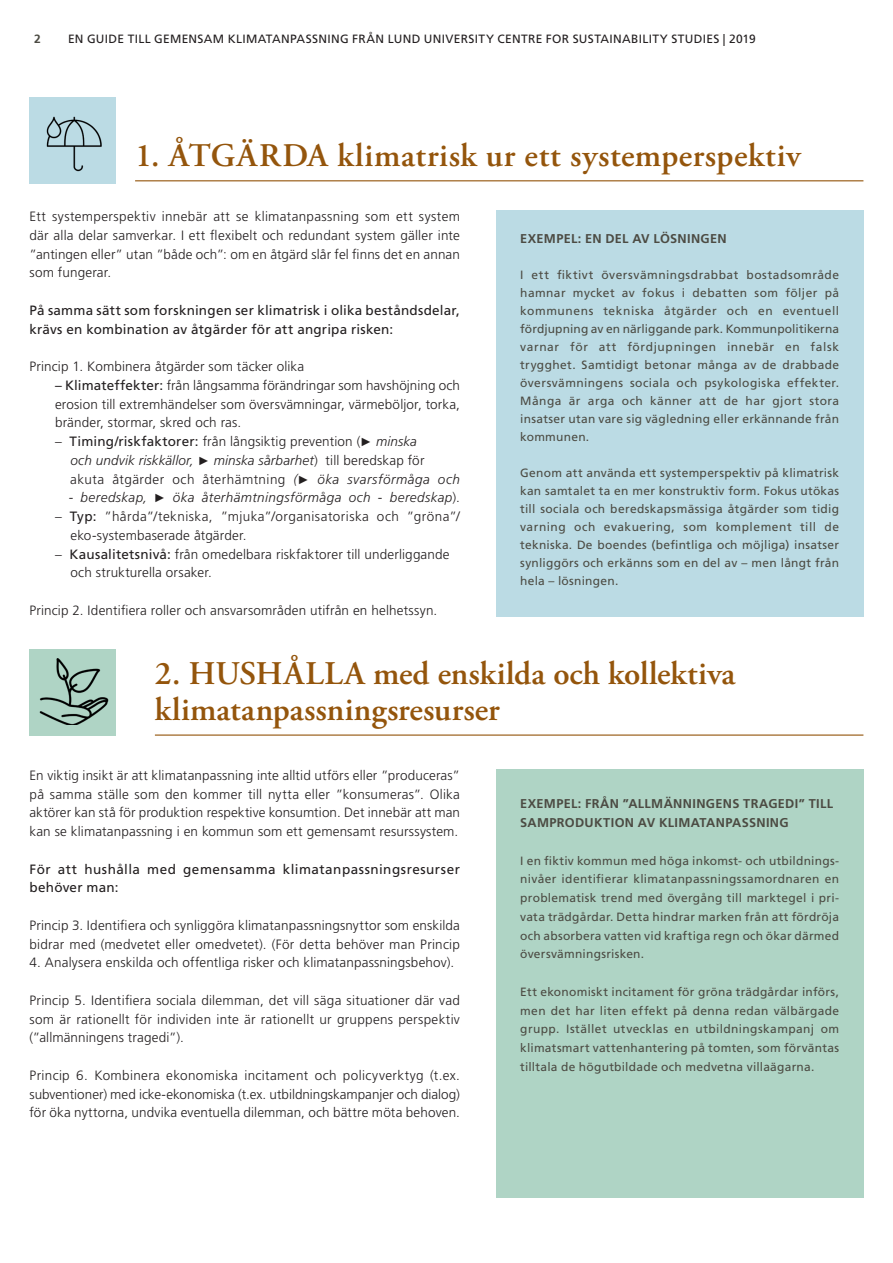
<style>
.page{position:relative;width:893px;height:1263px;background:#fff}
.page>*{position:absolute;margin:0;border:0;box-sizing:border-box;transform-origin:0 0}
.Rubrik_24_p{font:600 33px/36px "Adobe Garamond Pro";color:#94550c}
.Grå_huvudrubriker{font:600 33px "Adobe Garamond Pro";letter-spacing:.015em;color:#94550c}
.Svart_Brödtext_utan{font:300 13.5px/18.8px "Frutiger LT Std";letter-spacing:.01em;color:#231f20;text-align:justify}
.Svart_Brödtext_utan-2{font:13.5px/18.8px "Frutiger LT Std";letter-spacing:.02em;color:#231f20}
.Svart_Brödtext_utan-3{font:italic 300 13.5px "Frutiger LT Std";letter-spacing:.025em;color:#231f20}
.Svart_Brödtext_utan-4{font:300 13.5px/18.8px "Frutiger LT Std";letter-spacing:.03em;color:#231f20}
.Svart_Brödtext_utan-5{font:300 13.5px "Frutiger LT Std";letter-spacing:.035em;color:#231f20}
.Grå_Underrubrik_1{font:700 12.75px/18.8px "Frutiger LT Std";letter-spacing:.025em;color:#4c4b43}
.Grå_Bild-Fakta_u_ind{font:12px/18px "Frutiger LT Std";letter-spacing:.02em;color:#4c4b43;text-align:justify}
.Intro_Grå_Brödtext_u{font:12px/18.8px "Frutiger LT Std";letter-spacing:.02em;color:#4c4b43;text-align:justify}
.t1{font:12px "Frutiger LT Std";letter-spacing:.025em;color:#231f20}
.t2{font:700 12px "Frutiger LT Std";color:#4c4b43}
.s1{font-weight:400}
.s2{font-family:"Times New Roman";font-weight:400;font-size:12px}
.s3{font-style:italic}
.s4{font-family:"Times New Roman";font-weight:400;font-style:normal;font-size:12px}
.s5{font-style:normal}
</style>
<div class="page">
<hr style="left:135px;top:180px;width:728px;height:1px;background:#94550c">
<div style="left:496px;top:211px;width:367px;height:406px;background:#bbdbe4"></div>
<hr style="left:155px;top:734px;width:708px;height:2px;background:#94550c">
<div style="left:496px;top:770px;width:367px;height:428px;background:#afd4c5"></div>
<div style="left:30px;top:649px;width:86px;height:86px;background:#afd4c5"></div>
<img style="left:39px;top:659px;width:70px;height:65px">
<div style="left:30px;top:97px;width:86px;height:86px;background:#bbdbe4"></div>
<img style="left:46px;top:116px;width:56px;height:56px">
<p class="t2" style="left:34px;top:32px;width:8px">2</p>
<p class="t1" style="left:68px;top:32px;width:689px">EN GUIDE TILL GEMENSAM KLIMATANPASSNING FRÅN LUND UNIVERSITY CENTRE FOR SUSTAINABILITY STUDIES | 2019</p>
<p class="Grå_huvudrubriker" style="left:135px;top:136px;width:667px">1. ÅTGÄRDA klimatrisk ur ett systemperspektiv</p>
<p class="Svart_Brödtext_utan" style="left:30px;top:207px;width:432px">Ett systemperspektiv innebär att se klimatanpassning som ett system där alla delar samverkar. I ett flexibelt och redundant system gäller inte ”antingen eller” utan ”både och”: om en åtgärd slår fel finns det en annan som fungerar.</p>
<p class="Svart_Brödtext_utan-2" style="left:30px;top:301px;width:432px">På samma sätt som forskningen ser klimatrisk i olika beståndsdelar, krävs en kombination av åtgärder för att angripa risken:</p>
<p class="Svart_Brödtext_utan" style="left:30px;top:357px;width:276px">Princip 1. Kombinera åtgärder som täcker olika</p>
<p class="Svart_Brödtext_utan" style="left:55px;top:376px;width:406px"><span class="s1">– Klimateffekter:</span> från långsamma förändringar som havshöjning och erosion till extremhändelser som översvämningar, värmeböljor, torka, bränder, stormar, skred och ras.</p>
<p class="Svart_Brödtext_utan" style="left:55px;top:432px;width:363px">– <span class="s1">Timing/riskfaktorer:</span> från långsiktig prevention (<span class="s2">►</span> <span class="s3">minska</span></p>
<p class="Svart_Brödtext_utan-3" style="left:70px;top:452px;width:355px">och undvik riskkällor, <span class="s4">►</span> minska sårbarhet<span class="s5">) till beredskap för</span></p>
<p class="Svart_Brödtext_utan-5" style="left:70px;top:471px;width:391px">akuta åtgärder och återhämtning <span class="s3">(</span><span class="s2">►</span> <span class="s3">öka svarsförmåga och</span></p>
<p class="Svart_Brödtext_utan-3" style="left:69px;top:490px;width:393px">- beredskap, <span class="s4">►</span> öka återhämtningsförmåga och - beredskap<span class="s5">).</span></p>
<p class="Svart_Brödtext_utan-4" style="left:70px;top:507px;width:391px;text-indent:-15px">– <span class="s1">Typ:</span> ”hårda”/tekniska, ”mjuka”/organisatoriska och ”gröna”/ eko-systembaserade åtgärder.</p>
<p class="Svart_Brödtext_utan" style="left:55px;top:545px;width:396px">– <span class="s1">Kausalitetsnivå:</span> från omedelbara riskfaktorer till underliggande</p>
<p class="Svart_Brödtext_utan" style="left:70px;top:563px;width:143px">och strukturella orsaker.</p>
<p class="Svart_Brödtext_utan" style="left:30px;top:601px;width:409px">Princip 2. Identifiera roller och ansvarsområden utifrån en helhetssyn.</p>
<p class="Grå_Underrubrik_1" style="left:520px;top:229px;width:208px">EXEMPEL: EN DEL AV LÖSNINGEN</p>
<p class="Grå_Bild-Fakta_u_ind" style="left:520px;top:266px;width:320px">I ett fiktivt översvämningsdrabbat bostadsområde hamnar mycket av fokus i debatten som följer på kommunens tekniska åtgärder och en eventuell fördjupning av en närliggande park. Kommunpolitikerna varnar för att fördjupningen innebär en falsk trygghet. Samtidigt betonar många av de drabbade översvämningens sociala och psykologiska effekter.<br>Många är arga och känner att de har gjort stora insatser utan vare sig vägledning eller erkännande från kommunen.</p>
<p class="Grå_Bild-Fakta_u_ind" style="left:520px;top:464px;width:320px">Genom att använda ett systemperspektiv på klimatrisk kan samtalet ta en mer konstruktiv form. Fokus utökas till sociala och beredskapsmässiga åtgärder som tidig varning och evakuering, som komplement till de tekniska. De boendes (befintliga och möjliga) insatser synliggörs och erkänns som en del av – men långt från hela – lösningen.</p>
<p class="Rubrik_24_p" style="left:155px;top:656px;width:582px">2. HUSHÅLLA med enskilda och kollektiva klimatanpassningsresurser</p>
<p class="Svart_Brödtext_utan" style="left:30px;top:766px;width:432px">En viktig insikt är att klimatanpassning inte alltid utförs eller ”produceras” på samma ställe som den kommer till nytta eller ”konsumeras”. Olika aktörer kan stå för produktion respektive konsumtion. Det innebär att man kan se klimatanpassning i en kommun som ett gemensamt resurssystem.</p>
<p class="Svart_Brödtext_utan-2" style="left:30px;top:859px;width:432px">För att hushålla med gemensamma klimatanpassningsresurser behöver man:</p>
<p class="Svart_Brödtext_utan" style="left:30px;top:916px;width:432px">Princip 3. Identifiera och synliggöra klimatanpassningsnyttor som enskilda bidrar med (medvetet eller omedvetet). (För detta behöver man Princip</p>
<p class="Svart_Brödtext_utan" style="left:30px;top:953px;width:426px">4. Analysera enskilda och offentliga risker och klimatanpassningsbehov).</p>
<p class="Svart_Brödtext_utan" style="left:30px;top:991px;width:432px">Princip 5. Identifiera sociala dilemman, det vill säga situationer där vad som är rationellt för individen inte är rationellt ur gruppens perspektiv (”allmänningens tragedi”).</p>
<p class="Svart_Brödtext_utan" style="left:30px;top:1066px;width:432px">Princip 6. Kombinera ekonomiska incitament och policyverktyg (t.ex. subventioner) med icke-ekonomiska (t.ex. utbildningskampanjer och dialog) för öka nyttorna, undvika eventuella dilemman, och bättre möta behoven.</p>
<p class="Grå_Underrubrik_1" style="left:520px;top:795px;width:314px">EXEMPEL: FRÅN ”ALLMÄNNINGENS TRAGEDI” TILL<br>SAMPRODUKTION AV KLIMATANPASSNING</p>
<p class="Intro_Grå_Brödtext_u" style="left:520px;top:851px;width:320px">I en fiktiv kommun med höga inkomst- och utbildnings&shy;nivåer identifierar klimatanpassningssamordnaren en problematisk trend med övergång till marktegel i pri&shy;vata trädgårdar. Detta hindrar marken från att fördröja och absorbera vatten vid kraftiga regn och ökar därmed översvämningsrisken.</p>
<p class="Intro_Grå_Brödtext_u" style="left:520px;top:982px;width:320px">Ett ekonomiskt incitament för gröna trädgårdar införs, men det har liten effekt på denna redan välbärgade grupp. Istället utvecklas en utbildningskampanj om klimatsmart vattenhantering på tomten, som förväntas tilltala de högutbildade och medvetna villaägarna.</p>
</div>
